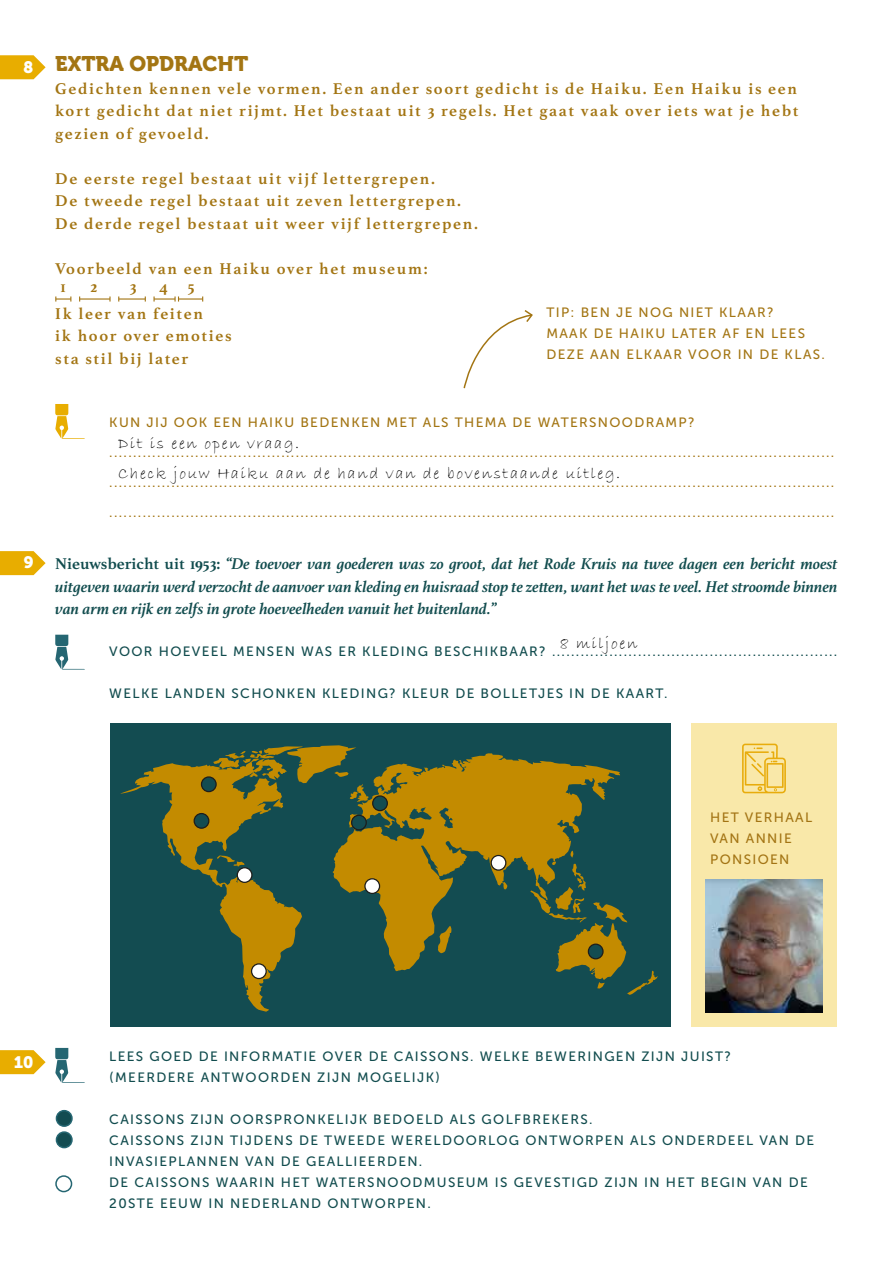
<style>
.page{position:relative;width:893px;height:1263px;background:#fff}
.page>*{position:absolute;margin:0;border:0;box-sizing:border-box;transform-origin:0 0}
.t1{font:21px "Museo 900";color:#a37513}
.t2{font:700 16.5px/22.5px "Athelas";letter-spacing:.1em;color:#a37513}
.t3{font:italic 700 16.5px/22.5px "Athelas";color:#114c4e;text-align:justify}
.t4{font:16.5px/30px "Bradley Hand ITC";letter-spacing:.1em;color:#000}
.t5{font:16.5px "Museo 900";color:#fff}
.t6{font:13.5px/21px "Museo Sans 500";letter-spacing:.1em;color:#a37513}
.t7{font:13.5px/21px "Museo Sans 500";letter-spacing:.1em;color:#114c4e}
.t8{font:13.5px/21px "Museo Sans 500";letter-spacing:.1em;color:#a37414}
.s1{font-style:normal}
</style>
<div class="page">
<svg style="left:55px;top:404px;width:30px;height:35px"></svg>
<svg style="left:55px;top:635px;width:30px;height:35px"></svg>
<svg style="left:55px;top:1048px;width:30px;height:35px"></svg>
<svg style="left:0;top:551px;width:46px;height:24px"></svg>
<svg style="left:0;top:1050px;width:46px;height:24px"></svg>
<svg style="left:0;top:55px;width:46px;height:24px"></svg>
<div style="left:691px;top:723px;width:146px;height:304px;background:#f9e8a9"></div>
<div style="left:111px;top:723px;width:560px;height:304px;background:#134c51"></div>
<svg style="left:120px;top:745px;width:538px;height:267px"></svg>
<div style="left:194px;top:813px;width:15px;height:15px;background:#134c51;border-radius:50%"></div>
<div style="left:194px;top:813px;width:15px;height:16px;border:1px solid #1d1d1b;border-radius:50%"></div>
<div style="left:237px;top:868px;width:15px;height:14px;background:#fff;border-radius:50%"></div>
<div style="left:237px;top:867px;width:16px;height:16px;border:1px solid #1d1d1b;border-radius:50%"></div>
<div style="left:252px;top:964px;width:14px;height:14px;background:#fff;border-radius:50%"></div>
<div style="left:251px;top:963px;width:16px;height:16px;border:1px solid #1d1d1b;border-radius:50%"></div>
<div style="left:201px;top:777px;width:15px;height:15px;background:#134c51;border-radius:50%"></div>
<div style="left:201px;top:776px;width:16px;height:16px;border:1px solid #1d1d1b;border-radius:50%"></div>
<div style="left:373px;top:796px;width:14px;height:15px;background:#134c51;border-radius:50%"></div>
<div style="left:372px;top:795px;width:16px;height:16px;border:1px solid #1d1d1b;border-radius:50%"></div>
<div style="left:352px;top:815px;width:14px;height:15px;background:#134c51;border-radius:50%"></div>
<div style="left:351px;top:815px;width:16px;height:15px;border:1px solid #1d1d1b;border-radius:50%"></div>
<div style="left:365px;top:879px;width:15px;height:14px;background:#fff;border-radius:50%"></div>
<div style="left:364px;top:878px;width:16px;height:16px;border:1px solid #1d1d1b;border-radius:50%"></div>
<div style="left:491px;top:855px;width:15px;height:15px;background:#fff;border-radius:50%"></div>
<div style="left:491px;top:855px;width:15px;height:16px;border:1px solid #1d1d1b;border-radius:50%"></div>
<div style="left:588px;top:944px;width:15px;height:15px;background:#134c51;border-radius:50%"></div>
<div style="left:588px;top:943px;width:16px;height:16px;border:1px solid #1d1d1b;border-radius:50%"></div>
<img style="left:705px;top:880px;width:117px;height:132px">
<div style="left:56px;top:1111px;width:16px;height:15px;background:#134c51;border-radius:50%"></div>
<div style="left:56px;top:1110px;width:17px;height:17px;border:2px solid #256672;border-radius:50%"></div>
<div style="left:56px;top:1132px;width:16px;height:15px;background:#134c51;border-radius:50%"></div>
<div style="left:56px;top:1131px;width:17px;height:17px;border:2px solid #256672;border-radius:50%"></div>
<div style="left:55px;top:1175px;width:17px;height:17px;border:2px solid #256672;border-radius:50%"></div>
<svg style="left:463px;top:310px;width:70px;height:79px"></svg>
<svg style="left:55px;top:296px;width:16px;height:6px"></svg>
<hr style="left:80px;top:298px;width:30px;height:2px;background:#a37513">
<svg style="left:109px;top:296px;width:2px;height:6px"></svg>
<hr style="left:119px;top:298px;width:26px;height:2px;background:#a37513">
<hr style="left:154px;top:298px;width:21px;height:2px;background:#a37513">
<svg style="left:153px;top:296px;width:2px;height:6px"></svg>
<hr style="left:179px;top:298px;width:24px;height:2px;background:#a37513">
<svg style="left:174px;top:296px;width:5px;height:6px"></svg>
<svg style="left:742px;top:744px;width:44px;height:49px"></svg>
<p class="t5" style="left:24px;top:58px;width:11px">8</p>
<p class="t5" style="left:24px;top:553px;width:11px">9</p>
<h1 class="t1" style="left:55px;top:52px;width:194px">EXTRA OPDRACHT</h1>
<p class="t2" style="left:55px;top:78px;width:745px;text-align:justify">Gedichten kennen vele vormen. Een ander soort gedicht is de Haiku. Een Haiku is een kort gedicht dat niet rijmt. Het bestaat uit 3 regels. Het gaat vaak over iets wat je hebt gezien of gevoeld.</p>
<p class="t2" style="left:55px;top:168px;width:424px">De eerste regel bestaat uit vijf lettergrepen.<br>De tweede regel bestaat uit zeven lettergrepen.<br>De derde regel bestaat uit weer vijf lettergrepen.</p>
<p class="t2" style="left:55px;top:258px;width:374px">Voorbeeld van een Haiku over het museum:</p>
<p class="t2" style="left:55px;top:303px;width:178px">Ik leer van feiten<br>ik hoor over emoties sta stil bij later</p>
<p class="t2" style="left:60px;top:276px;width:7px">1</p>
<p class="t2" style="left:91px;top:276px;width:8px">2</p>
<p class="t2" style="left:130px;top:276px;width:8px">3</p>
<p class="t2" style="left:159px;top:276px;width:37px">4 5</p>
<p class="t6" style="left:546px;top:302px;width:280px">TIP: BEN JE NOG NIET KLAAR?<br>MAAK DE HAIKU LATER AF EN LEES<br>DEZE AAN ELKAAR VOOR IN DE KLAS.</p>
<p class="t6" style="left:109px;top:411px;width:587px">KUN JIJ OOK EEN HAIKU BEDENKEN MET ALS THEMA DE WATERSNOODRAMP?</p>
<p class="t6" style="left:109px;top:441px;width:727px">........................................................................................................................................................</p>
<p class="t6" style="left:109px;top:471px;width:727px">........................................................................................................................................................</p>
<p class="t6" style="left:109px;top:501px;width:727px">........................................................................................................................................................</p>
<p class="t4" style="left:118px;top:429px;width:504px">Dit is een open vraag.<br>Check jouw Haiku aan de hand van de bovenstaande uitleg.</p>
<p class="t3" style="left:55px;top:553px;width:784px"><span class="s1">Nieuwsbericht uit 1953:</span> “De toevoer van goederen was zo groot, dat het Rode Kruis na twee dagen een bericht moest uitgeven waarin werd verzocht de aanvoer van kleding en huisraad stop te zetten, want het was te veel. Het stroomde binnen van arm en rijk en zelfs in grote hoeveelheden vanuit het buitenland.”</p>
<p class="t7" style="left:109px;top:641px;width:730px">VOOR HOEVEEL MENSEN WAS ER KLEDING BESCHIKBAAR? ............................................................</p>
<p class="t7" style="left:109px;top:683px;width:560px">WELKE LANDEN SCHONKEN KLEDING? KLEUR DE BOLLETJES IN DE KAART.</p>
<p class="t4" style="left:560px;top:629px;width:79px">8 miljoen</p>
<p class="t8" style="left:710px;top:806px;width:104px">HET VERHAAL<br>VAN ANNIE<br>PONSIOEN</p>
<p class="t5" style="left:14px;top:1052px;width:21px">10</p>
<p class="t7" style="left:109px;top:1045px;width:623px">LEES GOED DE INFORMATIE OVER DE CAISSONS. WELKE BEWERINGEN ZIJN JUIST? (MEERDERE ANTWOORDEN ZIJN MOGELIJK)</p>
<p class="t7" style="left:109px;top:1108px;width:706px">CAISSONS ZIJN OORSPRONKELIJK BEDOELD ALS GOLFBREKERS.<br>CAISSONS ZIJN TIJDENS DE TWEEDE WERELDOORLOG ONTWORPEN ALS ONDERDEEL VAN DE INVASIEPLANNEN VAN DE GEALLIEERDEN.<br>DE CAISSONS WAARIN HET WATERSNOODMUSEUM IS GEVESTIGD ZIJN IN HET BEGIN VAN DE 20STE EEUW IN NEDERLAND ONTWORPEN.</p>
</div>
